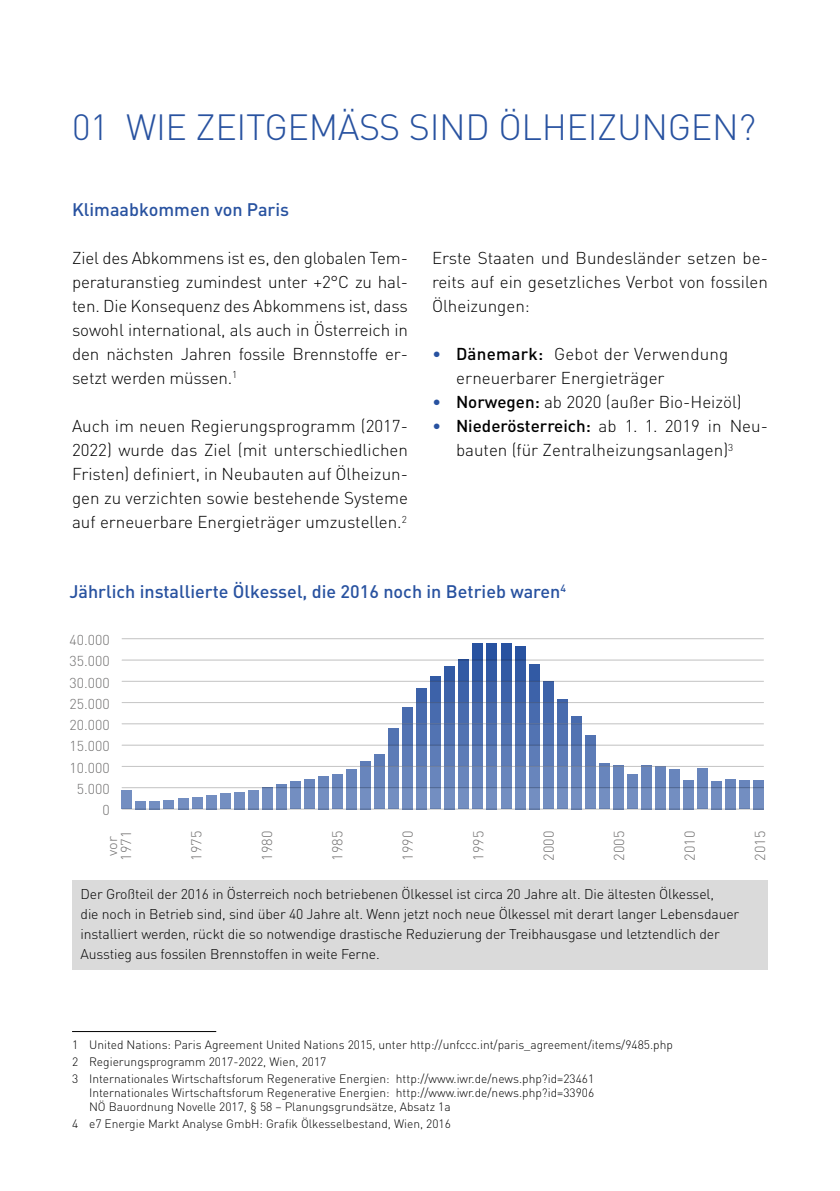
<style>
.page{position:relative;width:840px;height:1191px;background:#fff}
.page>*{position:absolute;margin:0;border:0;box-sizing:border-box;transform-origin:0 0}
.t1{font:300 36px "DIN";letter-spacing:-.01em;color:#2852a0}
.t2{font:500 18px "DIN";color:#2852a0}
.t3{font:300 17px/24px "DIN";color:#000;text-align:justify}
.t4{font:300 14.2px "DIN";color:#706f6f}
.t5{font:300 14px/20px "DIN";letter-spacing:-.01em;color:#000}
.t6{font:300 12px/17px "DIN";color:#000}
.s1{color:#2852a0}
.s2{font-weight:500}
</style>
<div class="page">
<hr style="left:72px;top:1031px;width:144px;height:1px;background:#000">
<div style="left:472px;top:643px;width:10px;height:166px;background:#2852a0"></div>
<div style="left:486px;top:643px;width:10px;height:166px;background:#2852a0"></div>
<div style="left:500px;top:643px;width:10px;height:166px;background:#2852a0"></div>
<div style="left:514px;top:646px;width:11px;height:163px;background:#2852a0"></div>
<svg style="left:121px;top:787px;width:643px;height:23px;fill:#738ec1"></svg>
<svg style="left:121px;top:766px;width:643px;height:21px"></svg>
<svg style="left:121px;top:745px;width:643px;height:21px"></svg>
<svg style="left:121px;top:723px;width:643px;height:22px"></svg>
<svg style="left:121px;top:702px;width:643px;height:21px"></svg>
<svg style="left:121px;top:681px;width:643px;height:21px"></svg>
<div style="left:118px;top:660px;width:649px;height:21px;background:#fff"></div>
<hr style="left:122px;top:638px;width:641px;height:1px;background:#c6c6c6">
<hr style="left:122px;top:659px;width:641px;height:1px;background:#c6c6c6">
<hr style="left:122px;top:681px;width:641px;height:1px;background:#c6c6c6">
<hr style="left:122px;top:702px;width:641px;height:1px;background:#c6c6c6">
<hr style="left:122px;top:723px;width:641px;height:1px;background:#c6c6c6">
<hr style="left:122px;top:745px;width:641px;height:1px;background:#c6c6c6">
<hr style="left:122px;top:766px;width:641px;height:1px;background:#c6c6c6">
<hr style="left:122px;top:787px;width:641px;height:1px;background:#c6c6c6">
<hr style="left:122px;top:808px;width:641px;height:1px;background:#c6c6c6">
<div style="left:72px;top:880px;width:695px;height:89px;background:#dadada"></div>
<h1 class="t1" style="left:72px;top:105px;width:685px">01 WIE ZEITGEMÄSS SIND ÖLHEIZUNGEN?</h1>
<p class="t2" style="left:72px;top:198px;width:218px">Klimaabkommen von Paris</p>
<p class="t3" style="left:72px;top:246px;width:337px">Ziel des Abkommens ist es, den globalen Tem&shy;peraturanstieg zumindest unter +2°C zu hal&shy;ten. Die Konsequenz des Abkommens ist, dass sowohl international, als auch in Österreich in den nächsten Jahren fossile Brennstoffe er&shy;setzt werden müssen.<sup>1</sup></p>
<p class="t3" style="left:72px;top:414px;width:337px">Auch im neuen Regierungsprogramm (2017- 2022) wurde das Ziel (mit unterschiedlichen Fristen) definiert, in Neubauten auf Ölheizun&shy;gen zu verzichten sowie bestehende Systeme auf erneuerbare Energieträger umzustellen.<sup>2</sup></p>
<p class="t3" style="left:432px;top:246px;width:337px">Erste Staaten und Bundesländer setzen be&shy;reits auf ein gesetzliches Verbot von fossilen Ölheizungen:</p>
<p class="t3" style="left:456px;top:342px;width:274px;text-indent:-24px"><span class="s1">•</span> <span class="s2">Dänemark:</span> Gebot der Verwendung erneuerbarer Energieträger</p>
<p class="t3" style="left:432px;top:390px;width:311px"><span class="s1">•</span> <span class="s2">Norwegen:</span> ab 2020 (außer Bio-Heizöl)</p>
<p class="t3" style="left:456px;top:414px;width:313px;text-indent:-24px"><span class="s1">•</span> <span class="s2">Niederösterreich:</span> ab 1. 1. 2019 in Neu&shy;bauten (für Zentralheizungsanlagen)<sup>3</sup></p>
<p class="t2" style="left:69px;top:580px;width:498px">Jährlich installierte Ölkessel, die 2016 noch in Betrieb waren<sup>4</sup></p>
<p class="t4" style="left:69px;top:631px;width:42px">40.000</p>
<p class="t4" style="left:69px;top:652px;width:42px">35.000</p>
<p class="t4" style="left:69px;top:673px;width:42px">30.000</p>
<p class="t4" style="left:69px;top:695px;width:42px">25.000</p>
<p class="t4" style="left:69px;top:716px;width:42px">20.000</p>
<p class="t4" style="left:69px;top:737px;width:42px">15.000</p>
<p class="t4" style="left:69px;top:759px;width:42px">10.000</p>
<p class="t4" style="left:77px;top:780px;width:34px">5.000</p>
<p class="t4" style="left:102px;top:801px;width:9px">0</p>
<p class="t4" style="left:117px;top:861px;width:31px;rotate:-90deg">1971</p>
<p class="t4" style="left:188px;top:861px;width:31px;rotate:-90deg">1975</p>
<p class="t4" style="left:258px;top:861px;width:31px;rotate:-90deg">1980</p>
<p class="t4" style="left:328px;top:861px;width:31px;rotate:-90deg">1985</p>
<p class="t4" style="left:399px;top:861px;width:31px;rotate:-90deg">1990</p>
<p class="t4" style="left:469px;top:861px;width:31px;rotate:-90deg">1995</p>
<p class="t4" style="left:539px;top:861px;width:31px;rotate:-90deg">2000</p>
<p class="t4" style="left:610px;top:861px;width:31px;rotate:-90deg">2005</p>
<p class="t4" style="left:680px;top:861px;width:31px;rotate:-90deg">2010</p>
<p class="t4" style="left:750px;top:861px;width:31px;rotate:-90deg">2015</p>
<p class="t4" style="left:103px;top:855px;width:21px;rotate:-90deg">vor</p>
<p class="t5" style="left:81px;top:883px;width:659px">Der Großteil der 2016 in Österreich noch betriebenen Ölkessel ist circa 20 Jahre alt. Die ältesten Ölkessel,<br>die noch in Betrieb sind, sind über 40 Jahre alt. Wenn jetzt noch neue Ölkessel mit derart langer Lebensdauer installiert werden, rückt die so notwendige drastische Reduzierung der Treibhausgase und letztendlich der Ausstieg aus fossilen Brennstoffen in weite Ferne.</p>
<p class="t6" style="left:72px;top:1035px;width:602px">1 United Nations: Paris Agreement United Nations 2015, unter http://unfccc.int/paris_agreement/items/9485.php<br>2 Regierungsprogramm 2017-2022, Wien, 2017<br>3 Internationales Wirtschaftsforum Regenerative Energien: http://www.iwr.de/news.php?id=23461</p>
<p class="t6" style="left:89px;top:1085px;width:506px;line-height:14.4px">Internationales Wirtschaftsforum Regenerative Energien: http://www.iwr.de/news.php?id=33906<br>NÖ Bauordnung Novelle 2017, § 58 – Planungsgrundsätze, Absatz 1a</p>
<p class="t6" style="left:72px;top:1115px;width:380px">4 e7 Energie Markt Analyse GmbH: Grafik Ölkesselbestand, Wien, 2016</p>
</div>
